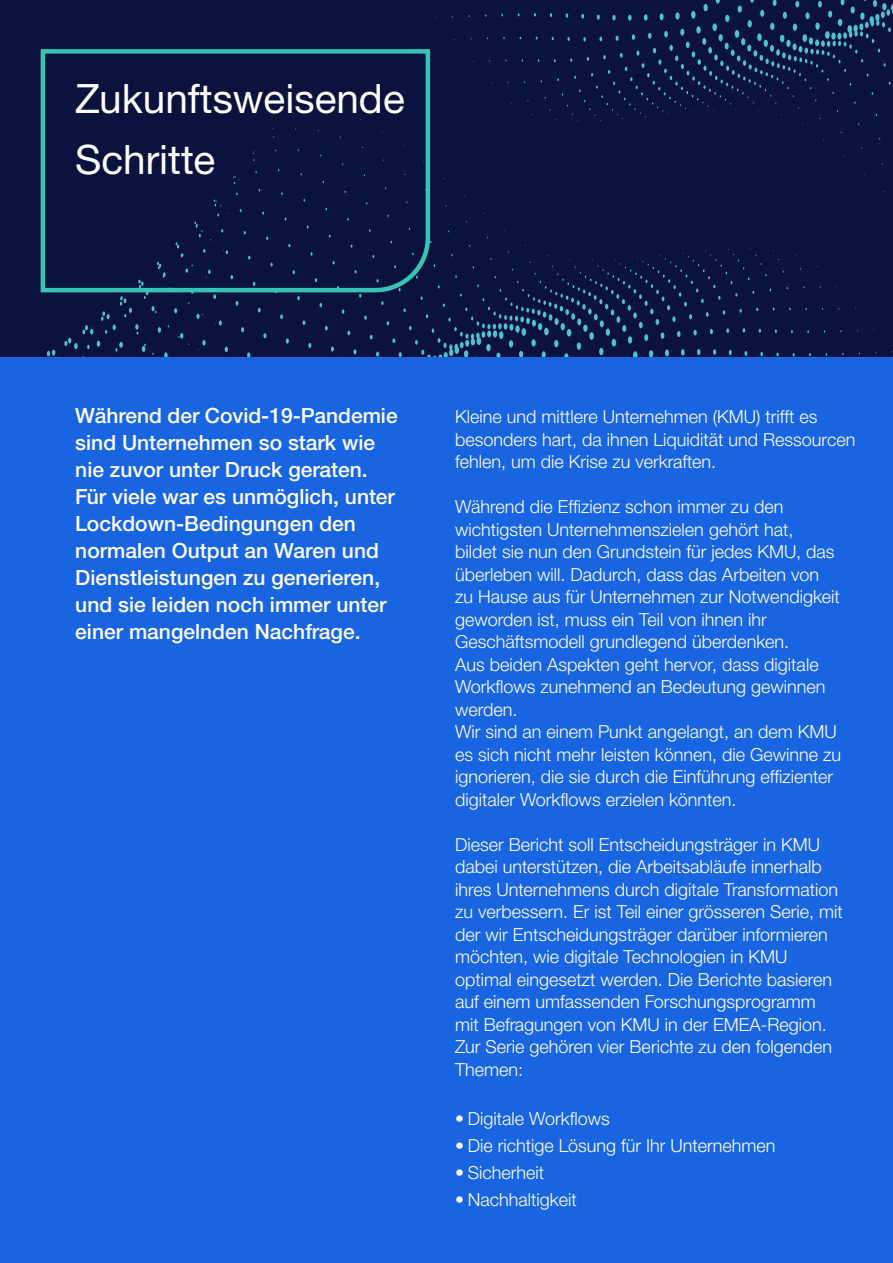
<style>
.page{position:relative;width:893px;height:1263px;background:#fff}
.page>*{position:absolute;margin:0;border:0;box-sizing:border-box;transform-origin:0 0}
.t1{font:40.5px "Helvetica Neue LTW1 G";color:#fff}
.Body{font:500 21px/27px "Helvetica Neue LTW1 G";color:#fff}
.Body-2{font:300 18px/22.5px "Helvetica Neue LTW1 G";color:#fff}
</style>
<div class="page">
<div style="left:0;top:0;width:892px;height:499px;background:#0c123e"></div>
<svg style="left:68px;top:328px;width:760px;height:28px"></svg>
<svg style="left:48px;top:339px;width:777px;height:17px"></svg>
<svg style="left:46px;top:351px;width:770px;height:6px"></svg>
<svg style="left:491px;top:83px;width:400px;height:19px"></svg>
<svg style="left:435px;top:0;width:457px;height:83px"></svg>
<svg style="left:40px;top:49px;width:392px;height:246px"></svg>
<div style="left:0;top:357px;width:892px;height:906px;background:#1965e1"></div>
<p class="t1" style="left:75px;top:73px;width:331px">Zukunftsweisende</p>
<p class="t1" style="left:75px;top:134px;width:141px">Schritte</p>
<p class="Body" style="left:75px;top:403px;width:324px">Während der Covid-19-Pandemie sind Unternehmen so stark wie nie zuvor unter Druck geraten.<br>Für viele war es unmöglich, unter<br>Lockdown-Bedingungen den normalen Output an Waren und<br>Dienstleistungen zu generieren, und sie leiden noch immer unter einer mangelnden Nachfrage.</p>
<p class="Body-2" style="left:455px;top:406px;width:402px">Kleine und mittlere Unternehmen (KMU) trifft es besonders hart, da ihnen Liquidität und Ressourcen fehlen, um die Krise zu verkraften.</p>
<p class="Body-2" style="left:455px;top:496px;width:386px">Während die Effizienz schon immer zu den wichtigsten Unternehmenszielen gehört hat, bildet sie nun den Grundstein für jedes KMU, das überleben will. Dadurch, dass das Arbeiten von zu Hause aus für Unternehmen zur Notwendigkeit geworden ist, muss ein Teil von ihnen ihr Geschäftsmodell grundlegend überdenken.<br>Aus beiden Aspekten geht hervor, dass digitale Workflows zunehmend an Bedeutung gewinnen werden.</p>
<p class="Body-2" style="left:455px;top:721px;width:388px">Wir sind an einem Punkt angelangt, an dem KMU es sich nicht mehr leisten können, die Gewinne zu ignorieren, die sie durch die Einführung effizienter digitaler Workflows erzielen könnten.</p>
<p class="Body-2" style="left:455px;top:833px;width:389px">Dieser Bericht soll Entscheidungsträger in KMU dabei unterstützen, die Arbeitsabläufe innerhalb ihres Unternehmens durch digitale Transformation zu verbessern. Er ist Teil einer grösseren Serie, mit der wir Entscheidungsträger darüber informieren möchten, wie digitale Technologien in KMU optimal eingesetzt werden. Die Berichte basieren auf einem umfassenden Forschungsprogramm mit Befragungen von KMU in der EMEA-Region.<br>Zur Serie gehören vier Berichte zu den folgenden Themen:</p>
<p class="Body-2" style="left:455px;top:1108px;width:156px">• Digitale Workflows</p>
<p class="Body-2" style="left:455px;top:1135px;width:322px">• Die richtige Lösung für Ihr Unternehmen</p>
<p class="Body-2" style="left:455px;top:1162px;width:91px">• Sicherheit</p>
<p class="Body-2" style="left:455px;top:1189px;width:123px">• Nachhaltigkeit</p>
</div>
